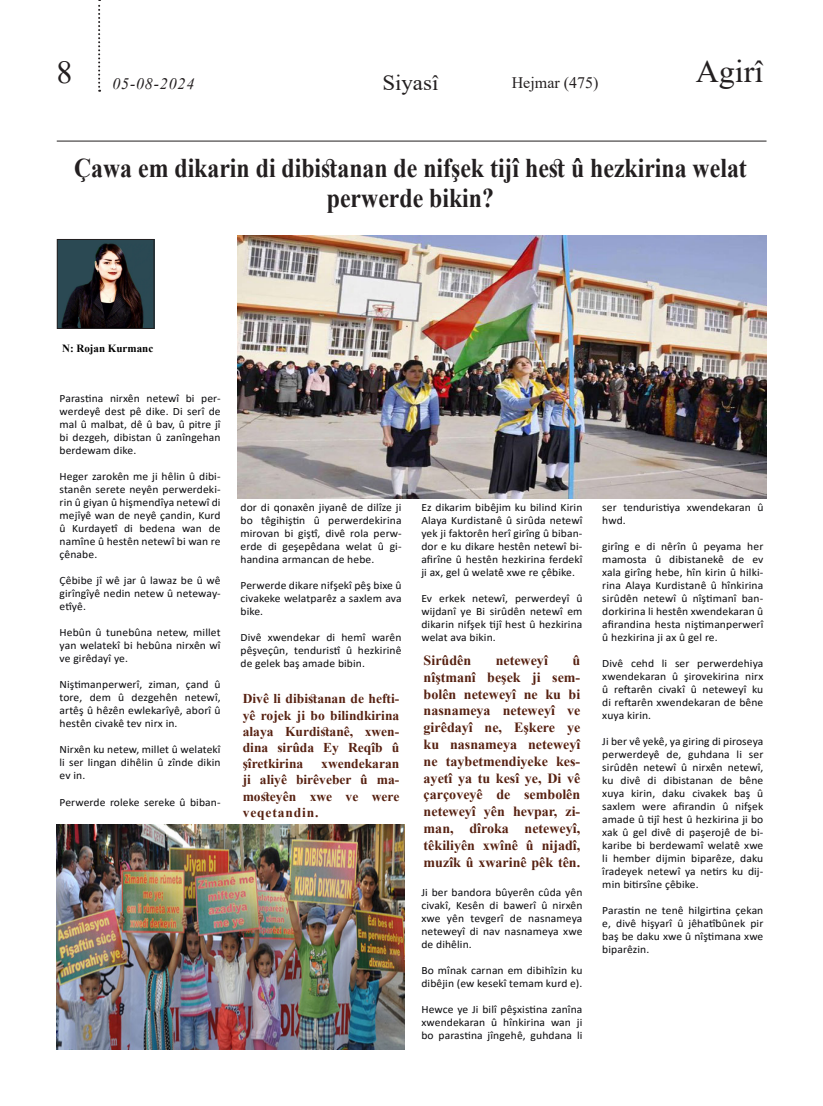
<style>
.page{position:relative;width:823px;height:1106px;background:#fff}
.page>*{position:absolute;margin:0;border:0;box-sizing:border-box;transform-origin:0 0}
.t1{font:32px "Times New Roman";color:#231f20}
.t2{font:700 27px/30px "Times New Roman";color:#231f20;text-align:center;scale:.88 1}
.t3{font:22px "Times New Roman";color:#231f20;scale:1.04 1}
.t4{font:16px "Times New Roman";color:#231f20}
.t5{font:italic 16px "Times New Roman";letter-spacing:.05em;color:#231f20}
.Heading_3{font:700 14px/16.8px "Times New Roman";color:#572111;text-align:justify}
.Heading_3-2{font:700 13.5px/16.2px "Times New Roman";color:#572111;text-align:justify}
.t6{font:11.1px/13px "Calibri";letter-spacing:.01em;color:#0b0b0e;text-align:justify;scale:1.04 1}
.t7{font:700 11px "Times New Roman";color:#000}
</style>
<div class="page">
<svg style="left:98px;top:0;width:2px;height:92px"></svg>
<hr style="left:57px;top:141px;width:709px;height:1px;background:#231f20">
<img style="left:237px;top:235px;width:528px;height:263px">
<img style="left:59px;top:241px;width:93px;height:86px">
<div style="left:57px;top:239px;width:97px;height:90px;border:1px solid #231f20"></div>
<img style="left:57px;top:824px;width:347px;height:225px">
<h1 class="t1" style="left:56px;top:50px;width:18px">8</h1>
<h1 class="t1" style="left:695px;top:49px;width:69px">Agirî</h1>
<h3 class="t5" style="left:112px;top:72px;width:83px">05-08-2024</h3>
<p class="t3" style="left:382px;top:67px;width:55px">Siyasî</p>
<h3 class="t4" style="left:511px;top:72px;width:88px">Hejmar (475)</h3>
<p class="t2" style="left:74px;top:152px;width:765px">Çawa em dikarin di dibistanan de nifşek tijî hest û hezkirina welat perwerde bikin?</p>
<p class="t7" style="left:62px;top:340px;width:93px">N: Rojan Kurmanc</p>
<p class="t6" style="left:59px;top:392px;width:156px">Parastina nirxên netewî bi per&shy;werdeyê dest pê dike. Di serî de mal û malbat, dê û bav, û pitre jî bi dezgeh, dibistan û zanîngehan berdewam dike.</p>
<p class="t6" style="left:59px;top:470px;width:156px">Heger zarokên me ji hêlin û dibi&shy;stanên serete neyên perwerdeki&shy;rin û giyan û hişmendîya netewî di mejîyê wan de neyê çandin, Kurd û Kurdayetî di bedena wan de namîne û hestên netewî bi wan re çênabe.</p>
<p class="t6" style="left:59px;top:574px;width:156px">Çêbibe jî wê jar û lawaz be û wê girîngîyê nedin netew û neteway&shy;etîyê.</p>
<p class="t6" style="left:59px;top:626px;width:156px">Hebûn û tunebûna netew, millet yan welatekî bi hebûna nirxên wî ve girêdayî ye.</p>
<p class="t6" style="left:59px;top:678px;width:156px">Niştimanperwerî, ziman, çand û tore, dem û dezgehên netewî, artêş û hêzên ewlekarîyê, aborî û hestên civakê tev nirx in.</p>
<p class="t6" style="left:59px;top:743px;width:156px">Nirxên ku netew, millet û welatekî li ser lingan dihêlin û zînde dikin ev in.</p>
<p class="t6" style="left:59px;top:795px;width:156px">Perwerde roleke sereke û biban-</p>
<p class="t6" style="left:240px;top:500px;width:156px">dor di qonaxên jiyanê de dilîze ji bo têgihiştin û perwerdekirina mirovan bi giştî, divê rola perw&shy;erde di geşepêdana welat û gi&shy;handina armancan de hebe.</p>
<p class="t6" style="left:240px;top:578px;width:156px">Perwerde dikare nifşekî pêş bixe û civakeke welatparêz a saxlem ava bike.</p>
<p class="t6" style="left:240px;top:630px;width:156px">Divê xwendekar di hemî warên pêşveçûn, tenduristî û hezkirinê de gelek baş amade bibin.</p>
<p class="Heading_3-2" style="left:242px;top:690px;width:158px">Divê li dibistanan de hefti&shy;yê rojek ji bo bilindkirina alaya Kurdistanê, xwen&shy;dina sirûda Ey Reqîb û şîretkirina</p>
<p class="Heading_3-2" style="left:242px;top:755px;width:158px;text-indent:78px">xwendekaran ji aliyê birêveber û ma&shy;mosteyên xwe ve were veqetandin.</p>
<p class="t6" style="left:421px;top:500px;width:156px">Ez dikarim bibêjim ku bilind Kirin Alaya Kurdistanê û sirûda netewî yek ji faktorên herî girîng û biban&shy;dor e ku dikare hestên netewî bi&shy;afirîne û hestên hezkirina ferdekî ji ax, gel û welatê xwe re çêbike.</p>
<p class="t6" style="left:421px;top:591px;width:156px">Ev erkek netewî, perwerdeyî û wijdanî ye Bi sirûdên netewî em dikarin nifşek tijî hest û hezkirina welat ava bikin.</p>
<p class="Heading_3" style="left:423px;top:651px;width:49px">Sirûdên</p>
<p class="Heading_3" style="left:495px;top:651px;width:54px">neteweyî</p>
<p class="Heading_3" style="left:423px;top:651px;width:158px;text-indent:149px">û nîştmanî beşek ji sem&shy;bolên neteweyî ne ku bi nasnameya neteweyî ve girêdayî ne, Eşkere ye ku nasnameya neteweyî ne taybetmendiyeke kes&shy;ayetî ya tu kesî ye, Di vê çarçoveyê de sembolên neteweyî yên hevpar, zi&shy;man, dîroka neteweyî, têkiliyên xwînê û nijadî, muzîk û xwarinê pêk tên.</p>
<p class="t6" style="left:421px;top:885px;width:156px">Ji ber bandora bûyerên cûda yên civakî, Kesên di bawerî û nirxên xwe yên tevgerî de nasnameya neteweyî di nav nasnameya xwe de dihêlin.</p>
<p class="t6" style="left:421px;top:963px;width:156px">Bo mînak carnan em dibihîzin ku dibêjin (ew kesekî temam kurd e).</p>
<p class="t6" style="left:421px;top:1002px;width:156px">Hewce ye Ji bilî pêşxistina zanîna xwendekaran û hînkirina wan ji bo parastina jîngehê, guhdana li</p>
<p class="t6" style="left:602px;top:500px;width:156px">ser tenduristiya xwendekaran û hwd.</p>
<p class="t6" style="left:602px;top:539px;width:156px">girîng e di nêrîn û peyama her mamosta û dibistanekê de ev xala girîng hebe, hîn kirin û hilki&shy;rina Alaya Kurdistanê û hînkirina sirûdên netewî û nîştimanî ban&shy;dorkirina li hestên xwendekaran û afirandina hesta niştimanperwerî û hezkirina ji ax û gel re.</p>
<p class="t6" style="left:602px;top:656px;width:156px">Divê cehd li ser perwerdehiya xwendekaran û şirovekirina nirx û reftarên civakî û neteweyî ku di reftarên xwendekaran de bêne xuya kirin.</p>
<p class="t6" style="left:602px;top:734px;width:156px">Ji ber vê yekê, ya giring di piroseya perwerdeyê de, guhdana li ser sirûdên netewî û nirxên netewî, ku divê di dibistanan de bêne xuya kirin, daku civakek baş û saxlem were afirandin û nifşek amade û tijî hest û hezkirina ji bo xak û gel divê di paşerojê de bi&shy;karibe bi berdewamî welatê xwe li hember dijmin biparêze, daku îradeyek netewî ya netirs ku dij&shy;min bitirsîne çêbike.</p>
<p class="t6" style="left:602px;top:903px;width:156px">Parastin ne tenê hilgirtina çekan e, divê hişyarî û jêhatîbûnek pir baş be daku xwe û nîştimana xwe biparêzin.</p>
</div>
